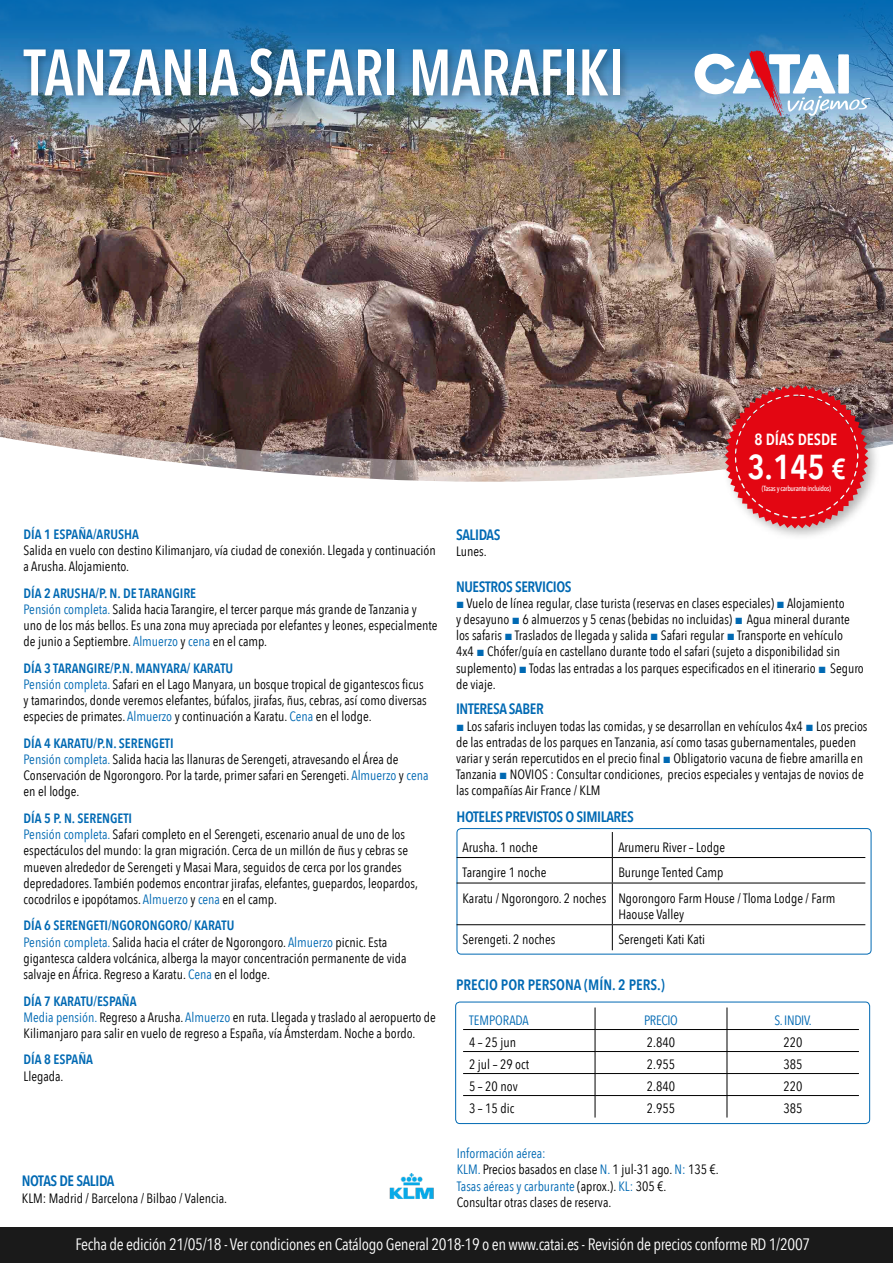
<style>
.page{position:relative;width:893px;height:1263px;background:#fff}
.page>*{position:absolute;margin:0;border:0;box-sizing:border-box;transform-origin:0 0}
.t1{font:600 64.8px "Avenir Next Condensed";color:#fff;scale:.88 1}
.t2{font:600 34.5px "Avenir Next Condensed";color:#fff}
.t3{font:16.5px "Avenir Next Condensed";letter-spacing:-.02em;color:#fff}
.t4{font:600 16.05px "Avenir Next Condensed";color:#fff}
.t5{font:600 15px "Avenir Next Condensed";letter-spacing:-.025em;color:#0069b3}
.t6{font:600 15px "Avenir Next Condensed";color:#0069b3}
.PARRAFO_ITINERARIO{font:13.5px/16.2px "Avenir Next Condensed";color:#000}
.DIAS_EN_AZUL_CON_ESP{font:600 13.5px "Avenir Next Condensed";color:#0069b3}
.t7{font:13.5px "Avenir Next Condensed";color:#0069b3}
.t8{font:500 7.35px "Avenir Next Condensed";letter-spacing:-.04em;color:#fff}
.s1{font-size:28.8px}
.s2{color:#0069b3}
.s3{font-family:"Arial";color:#0069b3}
.s4{color:#000}
</style>
<div class="page">
<img style="left:0;top:148px;width:893px;height:267px">
<img style="left:0;top:0;width:893px;height:148px">
<div style="left:0;top:1227px;width:893px;height:36px;background:#1a1a1a"></div>
<div style="left:455px;top:1002px;width:415px;height:122px;border:1px solid #0069b3;border-radius:4px"></div>
<hr style="left:463px;top:1029px;width:132px;height:1px;background:#000">
<hr style="left:595px;top:1029px;width:132px;height:1px;background:#000">
<hr style="left:727px;top:1029px;width:132px;height:1px;background:#000">
<hr style="left:463px;top:1051px;width:132px;height:1px;background:#000">
<hr style="left:595px;top:1051px;width:132px;height:1px;background:#000">
<hr style="left:727px;top:1051px;width:132px;height:1px;background:#000">
<hr style="left:463px;top:1073px;width:132px;height:1px;background:#000">
<hr style="left:595px;top:1073px;width:132px;height:1px;background:#000">
<hr style="left:727px;top:1073px;width:132px;height:1px;background:#000">
<hr style="left:463px;top:1095px;width:132px;height:1px;background:#000">
<hr style="left:595px;top:1095px;width:132px;height:1px;background:#000">
<svg style="left:595px;top:1007px;width:1px;height:110px"></svg>
<hr style="left:727px;top:1095px;width:132px;height:1px;background:#000">
<svg style="left:727px;top:1007px;width:1px;height:110px"></svg>
<img style="left:389px;top:1173px;width:45px;height:26px">
<svg style="left:0;top:415px;width:893px;height:67px"></svg>
<div style="left:19px;top:43px;width:612px;height:64px;background:#000;opacity:.3"></div>
<svg style="left:695px;top:50px;width:175px;height:67px"></svg>
<div style="left:721px;top:381px;width:161px;height:161px;background:#000;opacity:.3"></div>
<svg style="left:725px;top:385px;width:143px;height:144px;background:#d8343c"></svg>
<div style="left:457px;top:828px;width:414px;height:126px;border:1px solid #0069b3;border-radius:4px"></div>
<hr style="left:457px;top:857px;width:155px;height:1px;background:#000">
<hr style="left:612px;top:857px;width:253px;height:1px;background:#000">
<svg style="left:612px;top:832px;width:1px;height:51px"></svg>
<hr style="left:457px;top:883px;width:155px;height:1px;background:#000">
<hr style="left:612px;top:883px;width:253px;height:1px;background:#000">
<hr style="left:612px;top:883px;width:1px;height:41px;background:#000">
<hr style="left:457px;top:924px;width:155px;height:1px;background:#000">
<hr style="left:612px;top:924px;width:253px;height:1px;background:#000">
<svg style="left:612px;top:925px;width:1px;height:25px"></svg>
<p class="t1" style="left:24px;top:33px;width:683px">TANZANIA SAFARI MARAFIKI</p>
<p class="t4" style="left:754px;top:429px;width:84px">8 DÍAS DESDE</p>
<p class="t2" style="left:747px;top:445px;width:100px">3.145 <span class="s1">€</span></p>
<p class="t8" style="left:762px;top:484px;width:71px">(Tasas y carburante incluidos)</p>
<p class="DIAS_EN_AZUL_CON_ESP" style="left:24px;top:526px;width:117px">DÍA 1 ESPAÑA/ARUSHA</p>
<p class="PARRAFO_ITINERARIO" style="left:24px;top:542px;width:414px">Salida en vuelo con destino Kilimanjaro, vía ciudad de conexión. Llegada y continuación a Arusha. Alojamiento.</p>
<p class="DIAS_EN_AZUL_CON_ESP" style="left:24px;top:585px;width:174px">DÍA 2 ARUSHA/P. N. DE TARANGIRE</p>
<p class="PARRAFO_ITINERARIO" style="left:24px;top:601px;width:415px"><span class="s2">Pensión completa.</span> Salida hacia Tarangire, el tercer parque más grande de Tanzania y uno de los más bellos. Es una zona muy apreciada por elefantes y leones, especialmente de junio a Septiembre. <span class="s2">Almuerzo</span> y <span class="s2">cena</span> en el camp.</p>
<p class="DIAS_EN_AZUL_CON_ESP" style="left:24px;top:660px;width:211px">DÍA 3 TARANGIRE/P.N. MANYARA/ KARATU</p>
<p class="PARRAFO_ITINERARIO" style="left:24px;top:676px;width:405px"><span class="s2">Pensión completa.</span> Safari en el Lago Manyara, un bosque tropical de gigantescos ficus y tamarindos, donde veremos elefantes, búfalos, jirafas, ñus, cebras, así como diversas especies de primates. <span class="s2">Almuerzo</span> y continuación a Karatu. <span class="s2">Cena</span> en el lodge.</p>
<p class="DIAS_EN_AZUL_CON_ESP" style="left:24px;top:735px;width:151px">DÍA 4 KARATU/P.N. SERENGETI</p>
<p class="PARRAFO_ITINERARIO" style="left:24px;top:751px;width:406px"><span class="s2">Pensión completa.</span> Salida hacia las llanuras de Serengeti, atravesando el Área de<br>Conservación de Ngorongoro. Por la tarde, primer safari en Serengeti. <span class="s2">Almuerzo</span> y <span class="s2">cena </span>en el lodge.</p>
<p class="DIAS_EN_AZUL_CON_ESP" style="left:24px;top:810px;width:110px">DÍA 5 P. N. SERENGETI</p>
<p class="PARRAFO_ITINERARIO" style="left:24px;top:826px;width:396px"><span class="s2">Pensión completa.</span> Safari completo en el Serengeti, escenario anual de uno de los espectáculos del mundo: la gran migración. Cerca de un millón de ñus y cebras se mueven alrededor de Serengeti y Masai Mara, seguidos de cerca por los grandes depredadores. También podemos encontrar jirafas, elefantes, guepardos, leopardos, cocodrilos e ipopótamos. <span class="s2">Almuerzo</span> y <span class="s2">cena</span> en el camp.</p>
<p class="DIAS_EN_AZUL_CON_ESP" style="left:24px;top:917px;width:212px">DÍA 6 SERENGETI/NGORONGORO/ KARATU</p>
<p class="PARRAFO_ITINERARIO" style="left:24px;top:934px;width:385px"><span class="s2">Pensión completa.</span> Salida hacia el cráter de Ngorongoro. <span class="s2">Almuerzo</span> picnic. Esta gigantesca caldera volcánica, alberga la mayor concentración permanente de vida salvaje en África. Regreso a Karatu. <span class="s2">Cena</span> en el lodge.</p>
<p class="DIAS_EN_AZUL_CON_ESP" style="left:24px;top:992px;width:115px">DÍA 7 KARATU/ESPAÑA</p>
<p class="PARRAFO_ITINERARIO" style="left:24px;top:1009px;width:414px"><span class="s2">Media pensión.</span> Regreso a Arusha. <span class="s2">Almuerzo</span> en ruta. Llegada y traslado al aeropuerto de<br>Kilimanjaro para salir en vuelo de regreso a España, vía Ámsterdam. Noche a bordo.</p>
<p class="DIAS_EN_AZUL_CON_ESP" style="left:24px;top:1051px;width:71px">DÍA 8 ESPAÑA</p>
<p class="PARRAFO_ITINERARIO" style="left:24px;top:1068px;width:41px">Llegada.</p>
<p class="t5" style="left:22px;top:1172px;width:94px">NOTAS DE SALIDA</p>
<p class="PARRAFO_ITINERARIO" style="left:22px;top:1190px;width:207px">KLM: Madrid / Barcelona / Bilbao / Valencia.</p>
<p class="t5" style="left:456px;top:526px;width:46px">SALIDAS</p>
<p class="PARRAFO_ITINERARIO" style="left:456px;top:543px;width:32px">Lunes.</p>
<p class="t5" style="left:456px;top:577px;width:117px">NUESTROS SERVICIOS</p>
<p class="PARRAFO_ITINERARIO" style="left:456px;top:595px;width:409px"><span class="s3">■</span> Vuelo de línea regular, clase turista (reservas en clases especiales) <span class="s3">■</span> Alojamiento<br>y desayuno <span class="s3">■</span> 6 almuerzos y 5 cenas (bebidas no incluidas) <span class="s3">■</span> Agua mineral durante los safaris <span class="s3">■</span> Traslados de llegada y salida <span class="s3">■</span> Safari regular <span class="s3">■</span> Transporte en vehículo 4x4 <span class="s3">■</span> Chófer/guía en castellano durante todo el safari (sujeto a disponibilidad sin suplemento) <span class="s3">■</span> Todas las entradas a los parques especificados en el itinerario <span class="s3">■</span> Seguro de viaje.</p>
<p class="t5" style="left:456px;top:700px;width:89px">INTERESA SABER</p>
<p class="PARRAFO_ITINERARIO" style="left:456px;top:718px;width:413px"><span class="s3">■</span> Los safaris incluyen todas las comidas, y se desarrollan en vehículos 4x4 <span class="s3">■</span> Los precios de las entradas de los parques en Tanzania, así como tasas gubernamentales, pueden variar y serán repercutidos en el precio final <span class="s3">■</span> Obligatorio vacuna de fiebre amarilla en Tanzania <span class="s3">■</span> NOVIOS : Consultar condiciones, precios especiales y ventajas de novios de las compañías Air France / KLM</p>
<p class="t5" style="left:457px;top:807px;width:179px">HOTELES PREVISTOS O SIMILARES</p>
<p class="PARRAFO_ITINERARIO" style="left:463px;top:839px;width:77px">Arusha. 1 noche</p>
<p class="PARRAFO_ITINERARIO" style="left:618px;top:839px;width:108px">Arumeru River – Lodge</p>
<p class="PARRAFO_ITINERARIO" style="left:463px;top:864px;width:85px">Tarangire 1 noche</p>
<p class="PARRAFO_ITINERARIO" style="left:618px;top:864px;width:107px">Burunge Tented Camp</p>
<p class="PARRAFO_ITINERARIO" style="left:463px;top:890px;width:145px">Karatu / Ngorongoro. 2 noches</p>
<p class="PARRAFO_ITINERARIO" style="left:618px;top:890px;width:219px">Ngorongoro Farm House / Tloma Lodge / Farm<br>Haouse Valley</p>
<p class="PARRAFO_ITINERARIO" style="left:463px;top:931px;width:94px">Serengeti. 2 noches</p>
<p class="PARRAFO_ITINERARIO" style="left:618px;top:931px;width:88px">Serengeti Kati Kati</p>
<p class="t6" style="left:456px;top:975px;width:210px">PRECIO POR PERSONA (MÍN. 2 PERS.)</p>
<p class="t7" style="left:469px;top:1012px;width:61px">TEMPORADA</p>
<p class="t7" style="left:644px;top:1012px;width:35px">PRECIO</p>
<p class="t7" style="left:774px;top:1012px;width:39px">S. INDIV.</p>
<p class="PARRAFO_ITINERARIO" style="left:469px;top:1034px;width:49px">4 – 25 jun</p>
<p class="PARRAFO_ITINERARIO" style="left:647px;top:1034px;width:30px">2.840</p>
<p class="PARRAFO_ITINERARIO" style="left:783px;top:1034px;width:21px">220</p>
<p class="PARRAFO_ITINERARIO" style="left:469px;top:1056px;width:62px">2 jul – 29 oct</p>
<p class="PARRAFO_ITINERARIO" style="left:647px;top:1056px;width:30px">2.955</p>
<p class="PARRAFO_ITINERARIO" style="left:783px;top:1056px;width:21px">385</p>
<p class="PARRAFO_ITINERARIO" style="left:469px;top:1078px;width:50px">5 – 20 nov</p>
<p class="PARRAFO_ITINERARIO" style="left:647px;top:1078px;width:30px">2.840</p>
<p class="PARRAFO_ITINERARIO" style="left:783px;top:1078px;width:21px">220</p>
<p class="PARRAFO_ITINERARIO" style="left:469px;top:1100px;width:47px">3 – 15 dic</p>
<p class="PARRAFO_ITINERARIO" style="left:647px;top:1100px;width:30px">2.955</p>
<p class="PARRAFO_ITINERARIO" style="left:783px;top:1100px;width:21px">385</p>
<p class="t7" style="left:457px;top:1145px;width:91px">Información aérea:</p>
<p class="PARRAFO_ITINERARIO" style="left:457px;top:1161px;width:264px"><span class="s2">KLM.</span> Precios basados en clase <span class="s2">N.</span> 1 jul-31 ago. <span class="s2">N:</span> 135 €.</p>
<p class="t7" style="left:457px;top:1178px;width:211px">Tasas aéreas y carburante <span class="s4">(aprox.).</span> KL: <span class="s4">305 €.</span></p>
<p class="PARRAFO_ITINERARIO" style="left:457px;top:1194px;width:156px">Consultar otras clases de reserva.</p>
<p class="t3" style="left:75px;top:1234px;width:736px">Fecha de edición 21/05/18 - Ver condiciones en Catálogo General 2018-19 o en www.catai.es - Revisión de precios conforme RD 1/2007</p>
</div>
